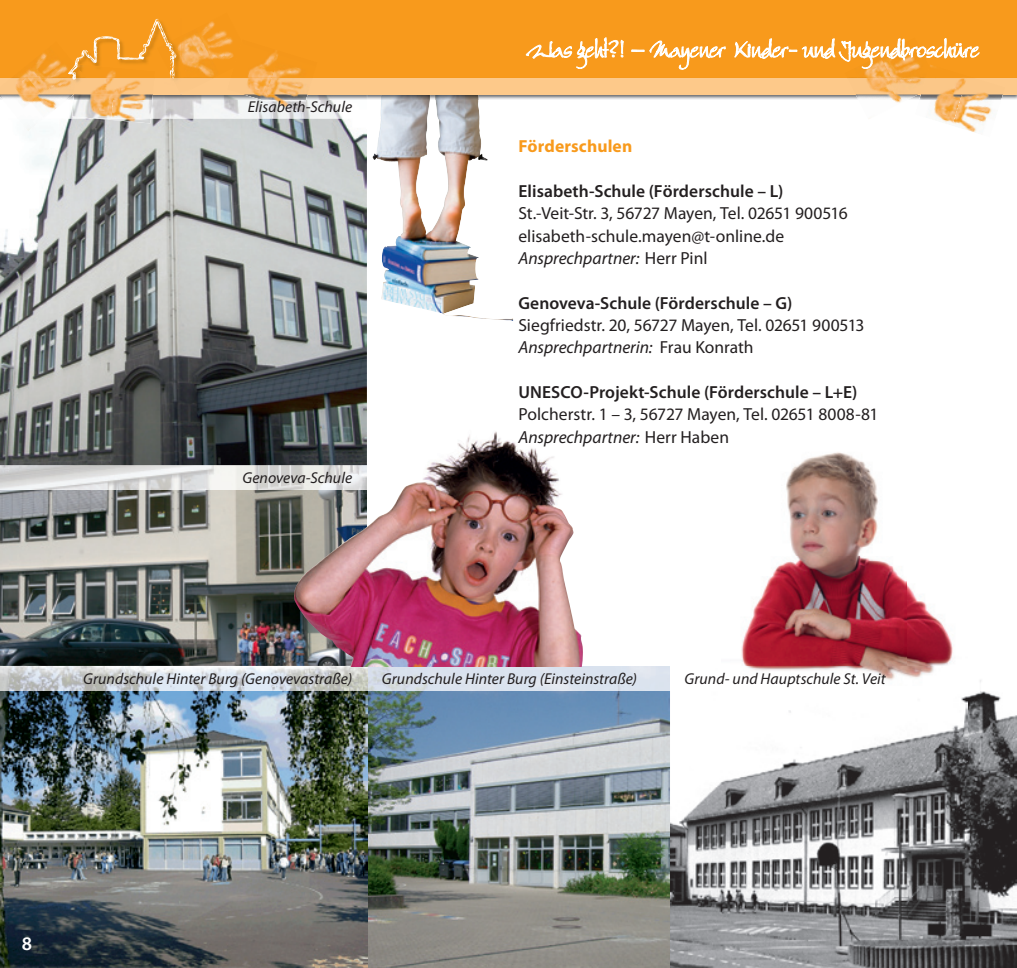
<style>
.page{position:relative;width:1017px;height:968px;background:#fff}
.page>*{position:absolute;margin:0;border:0;box-sizing:border-box;transform-origin:0 0}
.t1{font:600 19.25px "Myriad Pro";color:#fff}
.t2{font:17.5px/22.4px "Myriad Pro";color:#231f20}
.t3{font:600 17.5px "Myriad Pro";letter-spacing:.005em;color:#231f20}
.t4{font:700 17.5px "Myriad Pro";letter-spacing:.005em;color:#f89a1c}
.t5{font:italic 15.75px "Myriad Pro";letter-spacing:.005em;color:#231f20}
.s1{font-style:italic}
</style>
<div class="page">
<img style="left:0;top:690px;width:1017px;height:277px">
<img style="left:0;top:100px;width:367px;height:566px">
<svg style="left:0;top:465px;width:293px;height:24px"></svg>
<img style="left:381px;top:100px;width:97px;height:134px">
<img style="left:0;top:666px;width:670px;height:24px">
<img style="left:0;top:666px;width:367px;height:1px">
<img style="left:721px;top:452px;width:246px;height:309px">
<img style="left:293px;top:426px;width:290px;height:240px">
<div style="left:0;top:0;width:1017px;height:84px;background:#f89a1c"></div>
<img style="left:367px;top:94px;width:650px;height:6px">
<img style="left:261px;top:94px;width:45px;height:6px">
<img style="left:306px;top:94px;width:61px;height:6px">
<img style="left:0;top:94px;width:261px;height:6px">
<div style="left:0;top:78px;width:1017px;height:16px;background:#fdc98a"></div>
<img style="left:18px;top:118px;width:26px;height:13px">
<img style="left:3px;top:100px;width:64px;height:18px">
<img style="left:13px;top:53px;width:54px;height:25px">
<img style="left:54px;top:79px;width:13px;height:9px">
<img style="left:16px;top:78px;width:38px;height:16px">
<img style="left:94px;top:118px;width:57px;height:5px">
<img style="left:113px;top:100px;width:40px;height:18px">
<img style="left:72px;top:100px;width:41px;height:18px">
<img style="left:204px;top:21px;width:27px;height:38px">
<img style="left:182px;top:28px;width:38px;height:49px">
<svg style="left:67px;top:18px;width:115px;height:82px"></svg>
<img style="left:261px;top:100px;width:45px;height:12px">
<img style="left:280px;top:67px;width:21px;height:10px">
<img style="left:231px;top:39px;width:49px;height:38px">
<img style="left:248px;top:77px;width:27px;height:1px">
<img style="left:275px;top:78px;width:29px;height:16px">
<img style="left:247px;top:78px;width:28px;height:16px">
<img style="left:234px;top:41px;width:17px;height:27px">
<img style="left:893px;top:100px;width:9px;height:3px">
<img style="left:855px;top:94px;width:102px;height:6px">
<img style="left:869px;top:84px;width:29px;height:10px">
<img style="left:963px;top:100px;width:29px;height:32px">
<img style="left:934px;top:100px;width:30px;height:26px">
<img style="left:957px;top:94px;width:46px;height:6px">
<img style="left:977px;top:92px;width:11px;height:2px">
<img style="left:940px;top:84px;width:25px;height:10px">
<svg style="left:525px;top:37px;width:455px;height:47px"></svg>
<p class="t5" style="left:248px;top:97px;width:106px">Elisabeth-Schule</p>
<p class="t5" style="left:242px;top:468px;width:111px">Genoveva-Schule</p>
<p class="t4" style="left:518px;top:135px;width:115px">Förderschulen</p>
<p class="t3" style="left:518px;top:180px;width:266px">Elisabeth-Schule (Förderschule – L)</p>
<p class="t2" style="left:518px;top:202px;width:331px">St.-Veit-Str. 3, 56727 Mayen, Tel. 02651 900516 elisabeth-schule.mayen@t-online.de<br><span class="s1">Ansprechpartner:</span> Herr Pinl</p>
<p class="t3" style="left:518px;top:292px;width:275px">Genoveva-Schule (Förderschule – G)</p>
<p class="t2" style="left:518px;top:314px;width:348px">Siegfriedstr. 20, 56727 Mayen, Tel. 02651 900513<br><span class="s1">Ansprechpartnerin:</span> Frau Konrath</p>
<p class="t3" style="left:518px;top:381px;width:341px">UNESCO-Projekt-Schule (Förderschule – L+E)</p>
<p class="t2" style="left:518px;top:403px;width:361px">Polcherstr. 1 – 3, 56727 Mayen, Tel. 02651 8008-81<br><span class="s1">Ansprechpartner:</span> Herr Haben</p>
<p class="t5" style="left:83px;top:669px;width:270px">Grundschule Hinter Burg (Genovevastraße)</p>
<p class="t5" style="left:382px;top:669px;width:257px">Grundschule Hinter Burg (Einsteinstraße)</p>
<p class="t5" style="left:685px;top:669px;width:203px">Grund- und Hauptschule St. Veit</p>
<p class="t1" style="left:22px;top:931px;width:12px">8</p>
</div>
